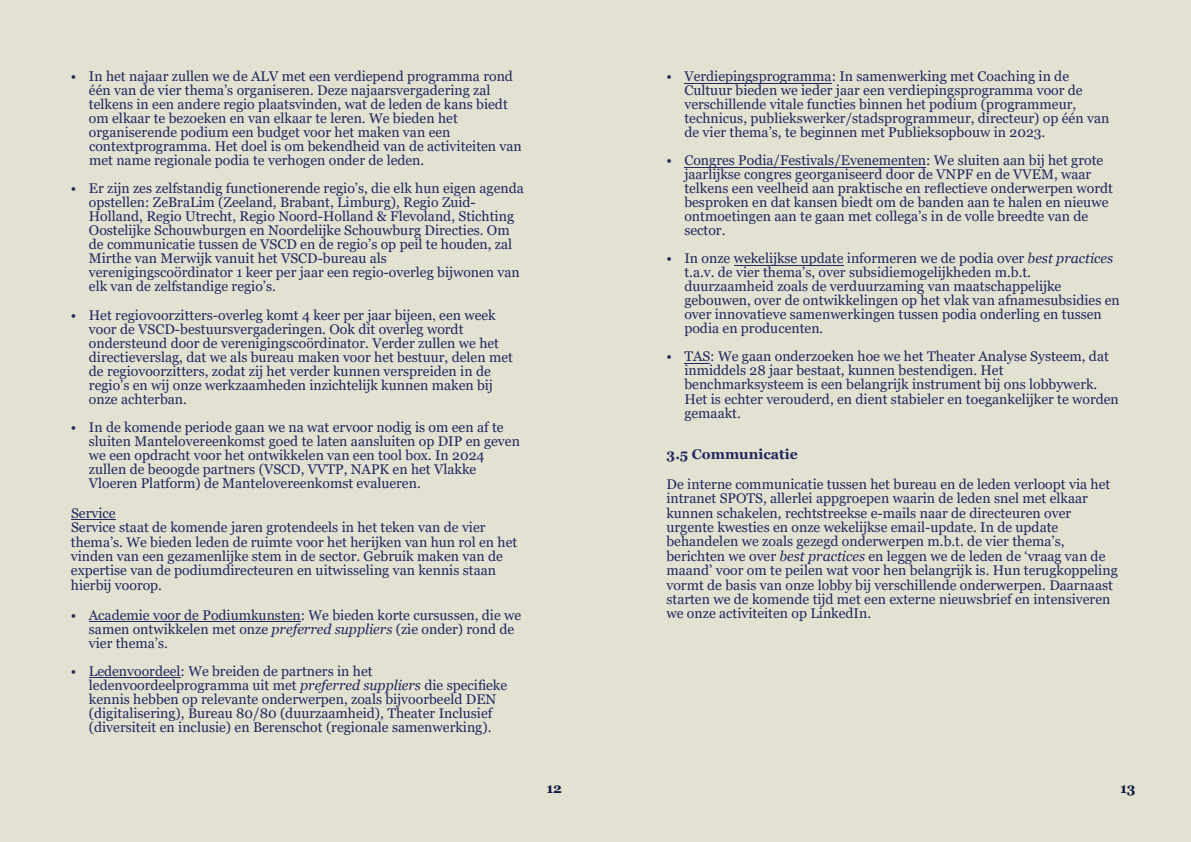
<style>
.page{position:relative;width:1191px;height:842px;background:#e2e1d2}
.page>*{position:absolute;margin:0;border:0;box-sizing:border-box;transform-origin:0 0}
.t1{font:14px/14px "Georgia";color:#21295d}
.t2{font:700 14px "Georgia";color:#21295d}
.t3{font:700 14px "Georgia";color:#0d1940}
.s1{font-family:"Times New Roman"}
.s2{font-style:italic}
</style>
<div class="page">
<hr style="left:71px;top:519px;width:45px;height:1px;background:#21295d">
<hr style="left:89px;top:621px;width:212px;height:1px;background:#21295d">
<hr style="left:89px;top:677px;width:92px;height:1px;background:#21295d">
<hr style="left:684px;top:83px;width:147px;height:1px;background:#21295d">
<hr style="left:684px;top:167px;width:242px;height:1px;background:#21295d">
<hr style="left:733px;top:265px;width:110px;height:1px;background:#21295d">
<svg style="left:684px;top:363px;width:26px;height:1px"></svg>
<p class="t1" style="left:89px;top:71px;width:434px;text-indent:-18px">• In het najaar zullen we de ALV met een verdiepend programma rond één van de vier thema’s organiseren. Deze najaarsvergadering zal telkens in een andere regio plaatsvinden, wat de leden de kans biedt om elkaar te bezoeken en van elkaar te leren. We bieden het organiserende podium een budget voor het maken van een contextprogramma. Het doel is om bekendheid van de activiteiten van met name regionale podia te verhogen onder de leden.</p>
<p class="t1" style="left:89px;top:183px;width:436px;text-indent:-18px">• Er zĳn zes zelfstandig functionerende regio’s, die elk hun eigen agenda opstellen: ZeBraLim (Zeeland, Brabant, Limburg), Regio Zuid-Holland, Regio Utrecht, Regio Noord-Holland &amp; Flevoland, Stichting Oostelĳke Schouwburgen en Noordelĳke Schouwburg Directies. Om de communicatie tussen de VSCD en de regio’s op peil te houden, zal Mirthe van Merwĳk vanuit het VSCD-bureau als verenigingscoördinator 1 keer per jaar een regio-overleg bĳwonen van elk van de zelfstandige regio’s.</p>
<p class="t1" style="left:89px;top:309px;width:425px;text-indent:-18px">• Het regiovoorzitters-overleg komt 4 keer per jaar bĳeen<span class="s1">,</span> een week voor de VSCD-bestuursvergaderingen. Ook dit overleg wordt ondersteund door de verenigingscoördinator. Verder zullen we het directieverslag, dat we als bureau maken voor het bestuur, delen met de regiovoorzitters, zodat zĳ het verder kunnen verspreiden in de regio’s en wĳ onze werkzaamheden inzichtelĳk kunnen maken bĳ onze achterban.</p>
<p class="t1" style="left:89px;top:421px;width:432px;text-indent:-18px">• In de komende periode gaan we na wat ervoor nodig is om een af te sluiten Mantelovereenkomst goed te laten aansluiten op DIP en geven we een opdracht voor het ontwikkelen van een tool box. In 2024 zullen de beoogde partners (VSCD, VVTP, NAPK en het Vlakke Vloeren Platform) de Mantelovereenkomst evalueren.</p>
<p class="t1" style="left:71px;top:507px;width:448px;line-height:14.4px">Service<br>Service staat de komende jaren grotendeels in het teken van de vier thema’s. We bieden leden de ruimte voor het herĳken van hun rol en het vinden van een gezamenlĳke stem in de sector. Gebruik maken van de expertise van de podiumdirecteuren en uitwisseling van kennis staan hierbĳ voorop.</p>
<p class="t1" style="left:89px;top:609px;width:434px;text-indent:-18px">• Academie voor de Podiumkunsten: We bieden korte cursussen, die we samen ontwikkelen met onze <span class="s2">preferred suppliers</span> (zie onder) rond de vier thema’s.</p>
<p class="t1" style="left:89px;top:665px;width:420px;text-indent:-18px">• Ledenvoordeel: We breiden de partners in het ledenvoordeelprogramma uit met <span class="s2">preferred suppliers</span> die specifieke kennis hebben op relevante onderwerpen, zoals bĳvoorbeeld DEN (digitalisering), Bureau 80/80 (duurzaamheid), Theater Inclusief (diversiteit en inclusie) en Berenschot (regionale samenwerking).</p>
<p class="t1" style="left:684px;top:71px;width:426px;text-indent:-18px">• Verdiepingsprogramma: In samenwerking met Coaching in de Cultuur bieden we ieder jaar een verdiepingsprogramma voor de verschillende vitale functies binnen het podium (programmeur, technicus, publiekswerker/stadsprogrammeur, directeur) op één van de vier thema’s, te beginnen met Publieksopbouw in 2023.</p>
<p class="t1" style="left:684px;top:155px;width:430px;text-indent:-18px">• Congres Podia/Festivals/Evenementen: We sluiten aan bĳ het grote jaarlĳkse congres georganiseerd door de VNPF en de VVEM, waar telkens een veelheid aan praktische en reflectieve onderwerpen wordt besproken en dat kansen biedt om de banden aan te halen en nieuwe ontmoetingen aan te gaan met collega’s in de volle breedte van de sector.</p>
<p class="t1" style="left:684px;top:253px;width:437px;text-indent:-18px">• In onze wekelĳkse update informeren we de podia over <span class="s2">best practices </span>t.a.v. de vier thema’s, over subsidiemogelĳkheden m.b.t. duurzaamheid zoals de verduurzaming van maatschappelĳke gebouwen, over de ontwikkelingen op het vlak van afnamesubsidies en over innovatieve samenwerkingen tussen podia onderling en tussen podia en producenten.</p>
<p class="t1" style="left:684px;top:351px;width:436px;text-indent:-18px">• TAS: We gaan onderzoeken hoe we het Theater Analyse Systeem, dat inmiddels 28 jaar bestaat, kunnen bestendigen. Het benchmarksysteem is een belangrĳk instrument bĳ ons lobbywerk.<br>Het is echter verouderd, en dient stabieler en toegankelĳker te worden gemaakt.</p>
<p class="t2" style="left:666px;top:448px;width:133px">3.5 Communicatie</p>
<p class="t1" style="left:666px;top:478px;width:453px;line-height:14.4px">De interne communicatie tussen het bureau en de leden verloopt via het intranet SPOTS, allerlei appgroepen waarin de leden snel met elkaar kunnen schakelen, rechtstreekse e-mails naar de directeuren over urgente kwesties en onze wekelĳkse email-update. In de update behandelen we zoals gezegd onderwerpen m.b.t. de vier thema’s, berichten we over <span class="s2">best practices</span> en leggen we de leden de ‘vraag van de maand’ voor om te peilen wat voor hen belangrĳk is. Hun terugkoppeling vormt de basis van onze lobby bĳ verschillende onderwerpen. Daarnaast starten we de komende tĳd met een externe nieuwsbrief en intensiveren we onze activiteiten op LinkedIn.</p>
<p class="t3" style="left:546px;top:782px;width:17px">12</p>
<p class="t3" style="left:1120px;top:782px;width:17px">13</p>
</div>
